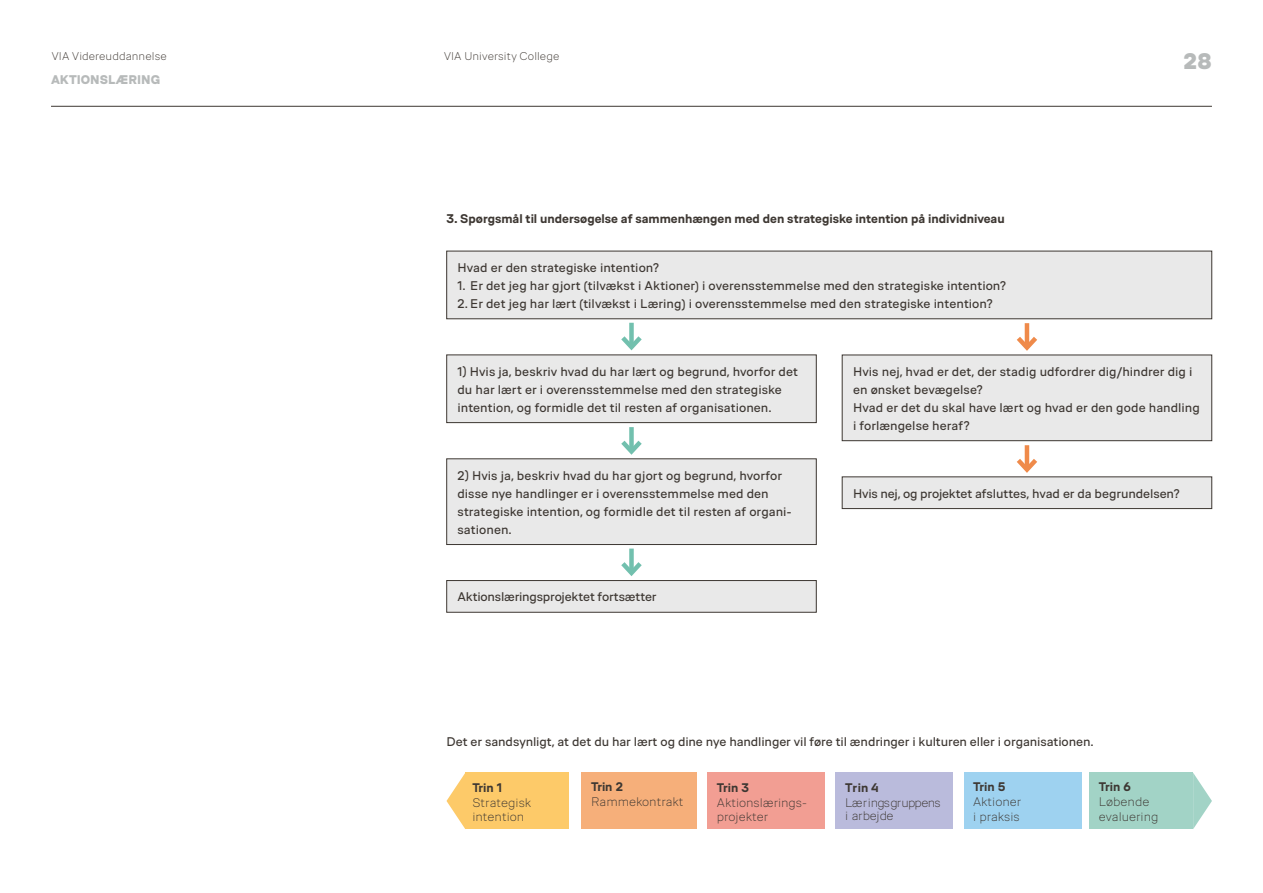
<style>
.page{position:relative;width:1263px;height:893px;background:#fff}
.page>*{position:absolute;margin:0;border:0;box-sizing:border-box;transform-origin:0 0}
.t1{font:900 22.5px "VIA Type";color:#b7baba}
.t2{font:12.6px/18px "VIA Type";letter-spacing:.005em;color:#3d3732}
.t3{font:700 12.6px "VIA Type";color:#3d3732}
.t4{font:12.6px "VIA Type";letter-spacing:-.015em;color:#3d3732}
.t5{font:900 12.6px "VIA Type";color:#b7baba}
.t6{font:300 12.45px/15px "VIA Type";color:#3d3732}
.t7{font:700 12.45px "VIA Type";color:#3d3732}
.t8{font:300 12.45px/13.4px "VIA Type";letter-spacing:-.04em;color:#3d3732}
.t9{font:300 11.25px "VIA Type";letter-spacing:.005em;color:#3d3732}
</style>
<div class="page">
<div style="left:582px;top:773px;width:115px;height:56px;background:#f6af7a"></div>
<div style="left:707px;top:773px;width:118px;height:56px;background:#f29e93"></div>
<div style="left:836px;top:773px;width:117px;height:56px;background:#babbdc"></div>
<div style="left:964px;top:773px;width:117px;height:56px;background:#9ed2f0"></div>
<div style="left:1089px;top:773px;width:104px;height:56px;background:#a2d3c6"></div>
<svg style="left:1193px;top:773px;width:19px;height:56px"></svg>
<div style="left:465px;top:773px;width:104px;height:56px;background:#fdca69"></div>
<svg style="left:446px;top:773px;width:19px;height:56px"></svg>
<hr style="left:51px;top:106px;width:1161px;height:1px;background:#3d3732">
<hr style="left:1025px;top:445px;width:4px;height:25px;background:#ef8a4a">
<svg style="left:1017px;top:454px;width:20px;height:19px"></svg>
<div style="left:447px;top:251px;width:765px;height:68px;background:#e9e9e9"></div>
<div style="left:446px;top:251px;width:766px;height:68px;border:1px solid #3d3732"></div>
<div style="left:842px;top:355px;width:370px;height:86px;background:#e9e9e9"></div>
<div style="left:842px;top:355px;width:370px;height:86px;border:1px solid #3d3732"></div>
<div style="left:842px;top:477px;width:370px;height:32px;background:#e9e9e9"></div>
<div style="left:842px;top:477px;width:370px;height:32px;border:1px solid #3d3732"></div>
<div style="left:447px;top:580px;width:369px;height:32px;background:#e9e9e9"></div>
<div style="left:446px;top:580px;width:370px;height:32px;border:1px solid #3d3732"></div>
<div style="left:447px;top:355px;width:369px;height:68px;background:#e9e9e9"></div>
<div style="left:446px;top:355px;width:370px;height:68px;border:1px solid #3d3732"></div>
<div style="left:447px;top:459px;width:369px;height:85px;background:#e9e9e9"></div>
<div style="left:446px;top:459px;width:370px;height:86px;border:1px solid #3d3732"></div>
<div style="left:629px;top:323px;width:5px;height:24px;background:#72c0ae"></div>
<svg style="left:621px;top:331px;width:21px;height:20px"></svg>
<div style="left:629px;top:427px;width:5px;height:24px;background:#72c0ae"></div>
<svg style="left:621px;top:436px;width:21px;height:19px"></svg>
<div style="left:629px;top:549px;width:5px;height:24px;background:#72c0ae"></div>
<svg style="left:621px;top:557px;width:21px;height:19px"></svg>
<hr style="left:1025px;top:323px;width:4px;height:24px;background:#ef8a4a">
<svg style="left:1016px;top:332px;width:21px;height:19px"></svg>
<p class="t9" style="left:52px;top:50px;width:116px">VIA Videreuddannelse</p>
<p class="t9" style="left:444px;top:50px;width:117px">VIA University College</p>
<h1 class="t1" style="left:1183px;top:47px;width:30px">28</h1>
<p class="t5" style="left:51px;top:71px;width:111px">AKTIONSLÆRING</p>
<p class="t3" style="left:446px;top:211px;width:560px">3. Spørgsmål til undersøgelse af sammenhængen med den strategiske intention på individniveau</p>
<p class="t2" style="left:457px;top:259px;width:203px">Hvad er den strategiske intention?</p>
<p class="t2" style="left:457px;top:277px;width:550px">1. Er det jeg har gjort (tilvækst i Aktioner) i overensstemmelse med den strategiske intention?</p>
<p class="t2" style="left:457px;top:295px;width:536px">2. Er det jeg har lært (tilvækst i Læring) i overensstemmelse med den strategiske intention?</p>
<p class="t2" style="left:457px;top:362px;width:342px">1) Hvis ja, beskriv hvad du har lært og begrund, hvorfor det du har lært er i overensstemmelse med den strategiske intention, og formidle det til resten af organisationen.</p>
<p class="t2" style="left:457px;top:466px;width:335px">2) Hvis ja, beskriv hvad du har gjort og begrund, hvorfor disse nye handlinger er i overensstemmelse med den strategiske intention, og formidle det til resten af organi&shy;sationen.</p>
<p class="t4" style="left:457px;top:590px;width:200px">Aktionslæringsprojektet fortsætter</p>
<p class="t2" style="left:853px;top:363px;width:348px">Hvis nej, hvad er det, der stadig udfordrer dig/hindrer dig i en ønsket bevægelse?<br>Hvad er det du skal have lært og hvad er den gode handling i forlængelse heraf?</p>
<p class="t2" style="left:853px;top:484px;width:328px">Hvis nej, og projektet afsluttes, hvad er da begrundelsen?</p>
<p class="t2" style="left:446px;top:733px;width:648px">Det er sandsynligt, at det du har lært og dine nye handlinger vil føre til ændringer i kulturen eller i organisationen.</p>
<p class="t7" style="left:472px;top:780px;width:31px">Trin 1</p>
<p class="t6" style="left:472px;top:795px;width:60px">Strategisk intention</p>
<p class="t7" style="left:591px;top:779px;width:33px">Trin 2</p>
<p class="t6" style="left:591px;top:794px;width:94px">Rammekontrakt</p>
<p class="t7" style="left:717px;top:780px;width:34px">Trin 3</p>
<p class="t6" style="left:717px;top:795px;width:92px">Aktionslærings&shy;projekter</p>
<p class="t7" style="left:845px;top:780px;width:35px">Trin 4</p>
<p class="t8" style="left:845px;top:796px;width:97px">Læringsgruppens i arbejde</p>
<p class="t7" style="left:973px;top:779px;width:34px">Trin 5</p>
<p class="t6" style="left:973px;top:794px;width:50px">Aktioner i praksis</p>
<p class="t7" style="left:1099px;top:779px;width:33px">Trin 6</p>
<p class="t6" style="left:1099px;top:794px;width:61px">Løbende evaluering</p>
</div>
